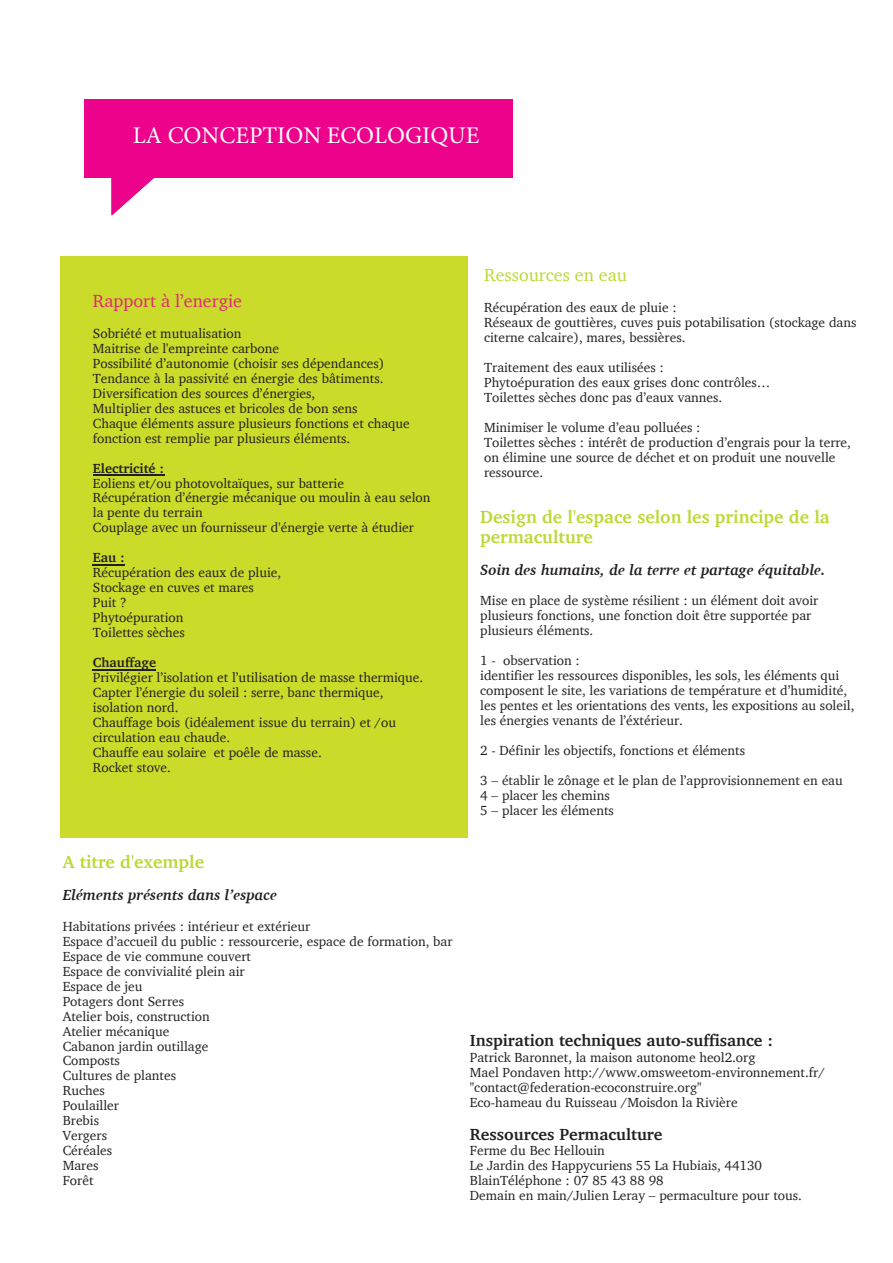
<style>
.page{position:relative;width:893px;height:1263px;background:#fff}
.page>*{position:absolute;margin:0;border:0;box-sizing:border-box;transform-origin:0 0}
.t1{font:24px "Minion Pro";color:#fff}
.t2{font:700 18px/20px "Charter";color:#bfd735}
.t3{font:18px "Charter";color:#e4257a}
.t4{font:18px "Charter";color:#bfd735}
.t5{font:700 16.5px "Charter";color:#231f20}
.t6{font:italic 700 15px "Charter";color:#231f20}
.t7{font:13.5px/15px "Charter";color:#231f20}
.t8{font:700 13.5px "Charter";color:#231f20}
</style>
<div class="page">
<div style="left:84px;top:100px;width:428px;height:78px;background:#ed028c"></div>
<svg style="left:112px;top:178px;width:42px;height:37px"></svg>
<div style="left:60px;top:256px;width:408px;height:582px;background:#cadb2a"></div>
<hr style="left:93px;top:670px;width:63px;height:1px;background:#231f20">
<hr style="left:93px;top:565px;width:32px;height:1px;background:#231f20">
<hr style="left:93px;top:475px;width:71px;height:1px;background:#231f20">
<h1 class="t1" style="left:133px;top:119px;width:348px">LA CONCEPTION ECOLOGIQUE</h1>
<h2 class="t3" style="left:93px;top:285px;width:151px">Rapport à l’energie</h2>
<p class="t7" style="left:93px;top:325px;width:318px">Sobriété et mutualisation<br>Maitrise de l'empreinte carbone<br>Possibilité d’autonomie (choisir ses dépendances)<br>Tendance à la passivité en énergie des bâtiments.<br>Diversification des sources d’énergies,<br>Multiplier des astuces et bricoles de bon sens<br>Chaque éléments assure plusieurs fonctions et chaque fonction est remplie par plusieurs éléments.</p>
<p class="t8" style="left:93px;top:456px;width:73px">Electricité :</p>
<p class="t7" style="left:93px;top:475px;width:339px">Eoliens et/ou photovoltaïques, sur batterie<br>Récupération d’énergie mécanique ou moulin à eau selon la pente du terrain<br>Couplage avec un fournisseur d'énergie verte à étudier</p>
<p class="t8" style="left:93px;top:546px;width:34px">Eau :</p>
<p class="t7" style="left:93px;top:565px;width:190px">Récupération des eaux de pluie,<br>Stockage en cuves et mares<br>Puit ?<br>Phytoépuration<br>Toilettes sèches</p>
<p class="t8" style="left:93px;top:651px;width:65px">Chauffage</p>
<p class="t7" style="left:93px;top:670px;width:332px">Privilégier l’isolation et l’utilisation de masse thermique.<br>Capter l’énergie du soleil : serre, banc thermique, isolation nord.<br>Chauffage bois (idéalement issue du terrain) et /ou circulation eau chaude.<br>Chauffe eau solaire et poêle de masse.<br>Rocket stove.</p>
<h2 class="t2" style="left:63px;top:852px;width:143px">A titre d'exemple</h2>
<p class="t6" style="left:63px;top:882px;width:216px">Eléments présents dans l’espace</p>
<p class="t7" style="left:63px;top:918px;width:391px">Habitations privées : intérieur et extérieur<br>Espace d’accueil du public : ressourcerie, espace de formation, bar<br>Espace de vie commune couvert<br>Espace de convivialité plein air<br>Espace de jeu<br>Potagers dont Serres<br>Atelier bois, construction<br>Atelier mécanique<br>Cabanon jardin outillage<br>Composts<br>Cultures de plantes<br>Ruches<br>Poulailler<br>Brebis<br>Vergers<br>Céréales<br>Mares<br>Forêt</p>
<h2 class="t4" style="left:484px;top:260px;width:145px">Ressources en eau</h2>
<p class="t7" style="left:484px;top:300px;width:374px">Récupération des eaux de pluie :<br>Réseaux de gouttières, cuves puis potabilisation (stockage dans citerne calcaire), mares, bessières.</p>
<p class="t7" style="left:484px;top:360px;width:288px">Traitement des eaux utilisées :<br>Phytoépuration des eaux grises donc contrôles…<br>Toilettes sèches donc pas d’eaux vannes.</p>
<p class="t7" style="left:484px;top:419px;width:368px">Minimiser le volume d’eau polluées :<br>Toilettes sèches : intérêt de production d’engrais pour la terre, on élimine une source de déchet et on produit une nouvelle ressource.</p>
<h2 class="t2" style="left:480px;top:507px;width:351px">Design de l'espace selon les principe de la permaculture</h2>
<p class="t6" style="left:480px;top:557px;width:347px">Soin des humains, de la terre et partage équitable.</p>
<p class="t7" style="left:480px;top:593px;width:340px">Mise en place de système résilient : un élément doit avoir plusieurs fonctions, une fonction doit être supportée par plusieurs éléments.</p>
<p class="t7" style="left:480px;top:653px;width:376px">1 - observation :<br>identifier les ressources disponibles, les sols, les éléments qui composent le site, les variations de température et d’humidité, les pentes et les orientations des vents, les expositions au soleil, les énergies venants de l’éxtérieur.</p>
<p class="t7" style="left:480px;top:743px;width:266px">2 - Définir les objectifs, fonctions et éléments</p>
<p class="t7" style="left:480px;top:773px;width:364px">3 – établir le zônage et le plan de l’approvisionnement en eau<br>4 – placer les chemins<br>5 – placer les éléments</p>
<p class="t5" style="left:470px;top:1026px;width:305px">Inspiration techniques auto-suffisance :</p>
<p class="t7" style="left:470px;top:1049px;width:356px">Patrick Baronnet, la maison autonome heol2.org<br>Mael Pondaven http://www.omsweetom-environnement.fr/ "contact@federation-ecoconstruire.org"<br>Eco-hameau du Ruisseau /Moisdon la Rivière</p>
<p class="t5" style="left:470px;top:1119px;width:194px">Ressources Permaculture</p>
<p class="t7" style="left:470px;top:1142px;width:334px">Ferme du Bec Hellouin<br>Le Jardin des Happycuriens 55 La Hubiais, 44130<br>BlainTéléphone : 07 85 43 88 98<br>Demain en main/Julien Leray – permaculture pour tous.</p>
</div>
